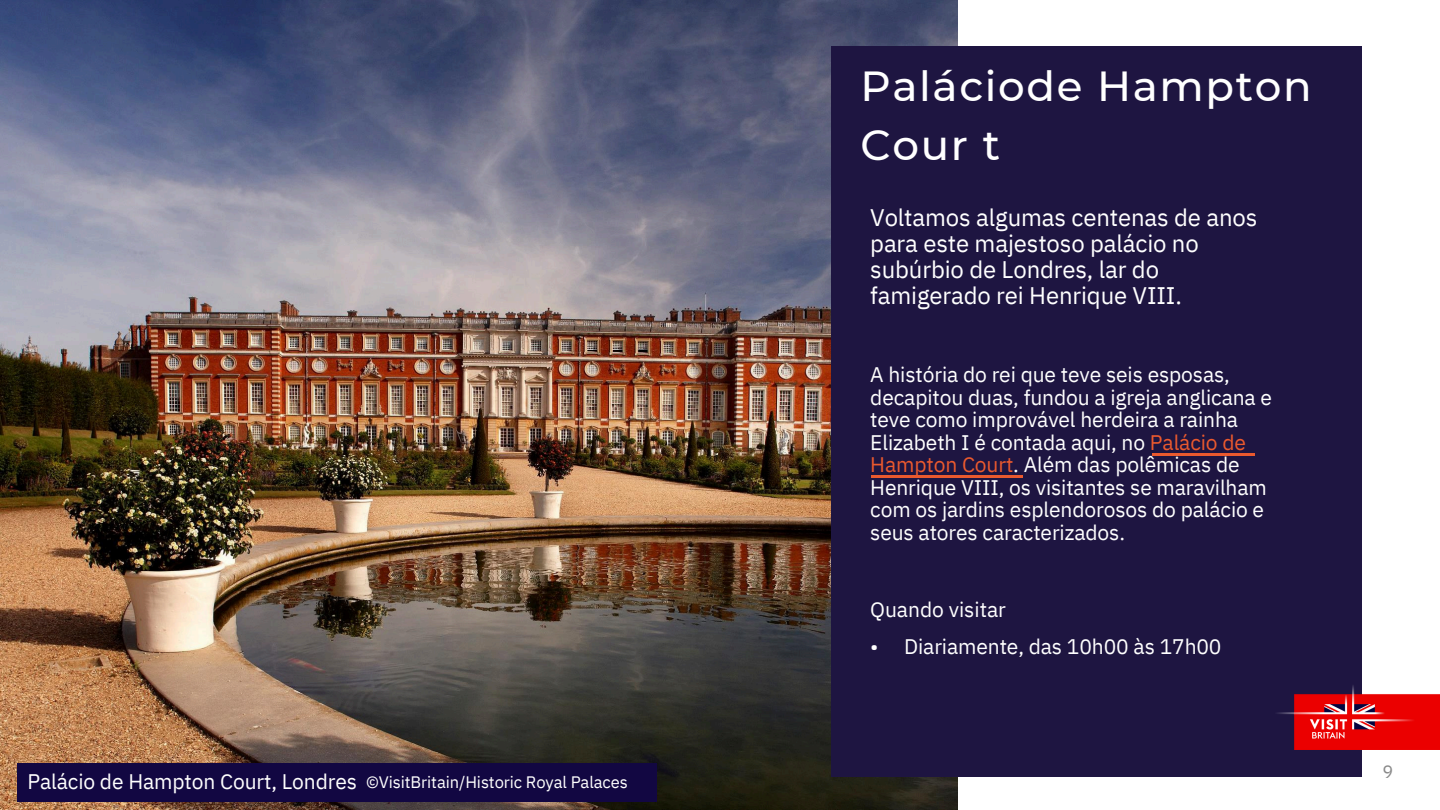
<style>
.page{position:relative;width:1440px;height:810px;background:#fff}
.page>*{position:absolute;margin:0;border:0;box-sizing:border-box;transform-origin:0 0}
.t1{font:500 42px/58.5px "Montserrat";letter-spacing:.04em;color:#fff}
.t2{font:24px/25.8px "IBM Plex Sans";letter-spacing:-.005em;color:#fff}
.t3{font:21px/22.5px "IBM Plex Sans";letter-spacing:-.005em;color:#fff}
.t4{font:18px "IBM Plex Sans";color:#898989}
.t5{font:16.5px "IBM Plex Sans";letter-spacing:-.005em;color:#fff}
.s1{color:#ea592e}
</style>
<div class="page">
<img style="left:0;top:0;width:957px;height:810px">
<div style="left:17px;top:764px;width:640px;height:38px;background:#120742"></div>
<div style="left:831px;top:46px;width:531px;height:730px;background:#1e1541"></div>
<img style="left:1277px;top:685px;width:162px;height:65px">
<hr style="left:871px;top:476px;width:152px;height:2px;background:#ea592e">
<hr style="left:1152px;top:453px;width:103px;height:2px;background:#ea592e">
<p class="t3" style="left:27px;top:770px;width:331px">Palácio de Hampton Court, Londres</p>
<h3 class="t5" style="left:366px;top:771px;width:263px">©VisitBritain/Historic Royal Palaces</h3>
<h3 class="t1" style="left:861px;top:57px;width:452px">Paláciode Hampton<br>Cour t</h3>
<p class="t2" style="left:870px;top:204px;width:389px">Voltamos algumas centenas de anos para este majestoso palácio no subúrbio de Londres, lar do famigerado rei Henrique VIII.</p>
<h2 class="t3" style="left:870px;top:363px;width:403px">A história do rei que teve seis esposas, decapitou duas, fundou a igreja anglicana e teve como improvável herdeira a rainha Elizabeth I é contada aqui, no <span class="s1">Palácio de Hampton Court</span>. Além das polêmicas de Henrique VIII, os visitantes se maravilham com os jardins esplendorosos do palácio e seus atores caracterizados.</h2>
<p class="t3" style="left:870px;top:597px;width:137px">Quando visitar</p>
<h1 class="t3" style="left:870px;top:635px;width:10px">•</h1>
<p class="t3" style="left:904px;top:635px;width:319px">Diariamente, das 10h00 às 17h00</p>
<p class="t4" style="left:1383px;top:760px;width:12px">9</p>
</div>
